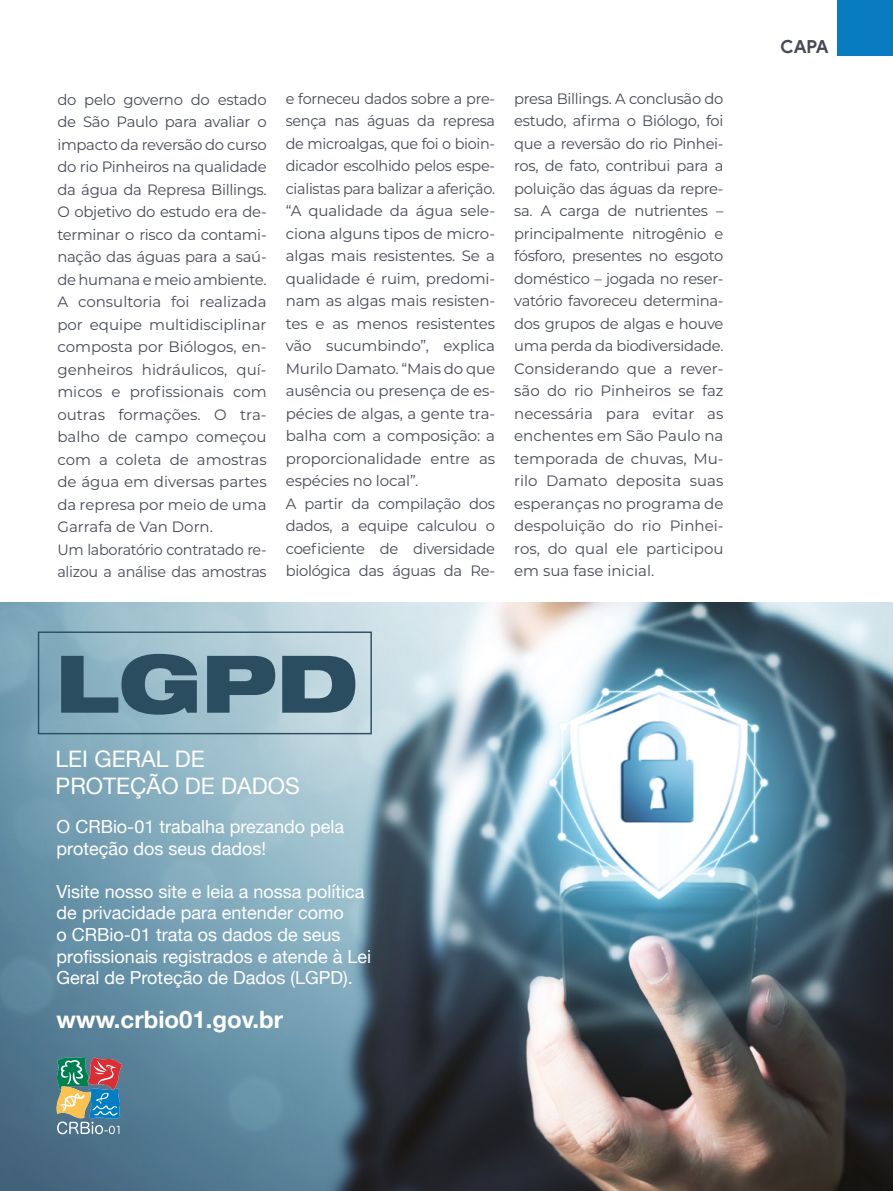
<style>
.page{position:relative;width:893px;height:1191px;background:#fff}
.page>*{position:absolute;margin:0;border:0;box-sizing:border-box;transform-origin:0 0}
.t1{font:900 expanded 79.5px "Helvetica Neue LT";color:#2a4d60}
.t2{font:700 24px "Helvetica Neue";color:#fff}
.t3{font:22.8px/27.3px "Helvetica Neue";color:#fff}
.t4{font:18px/21.6px "Helvetica Neue";color:#fff}
.t5{font:700 18px "Product Sans";color:#454a56}
.t6{font:15px/22.5px "Montserrat";letter-spacing:-.01em;color:#454a56}
.t7{font:15px/22.5px "Montserrat";letter-spacing:-.01em;color:#454a56;scale:.96 1}
</style>
<div class="page">
<img style="left:0;top:603px;width:893px;height:588px">
<div style="left:38px;top:631px;width:334px;height:103px;border:1px solid #2a4d60"></div>
<svg style="left:57px;top:1056px;width:65px;height:78px;background:#7c8c89"></svg>
<div style="left:838px;top:0;width:55px;height:55px;background:#087bc0"></div>
<p class="t6" style="left:57px;top:87px;width:211px">do pelo governo do estado de São Paulo para avaliar o impacto da reversão do curso do rio Pinheiros na qualidade da água da Represa Billings.<br>O objetivo do estudo era de&shy;terminar o risco da contami&shy;nação das águas para a saú&shy;de humana e meio ambiente.<br>A consultoria foi realizada por equipe multidisciplinar composta por Biólogos, en&shy;genheiros hidráulicos, quí&shy;micos e profissionais com outras formações. O tra&shy;balho de campo começou com a coleta de amostras de água em diversas partes da represa por meio de uma<br>Garrafa de Van Dorn.<br>Um laboratório contratado re&shy;alizou a análise das amostras</p>
<p class="t7" style="left:286px;top:86px;width:219px">e forneceu dados sobre a pre&shy;sença nas águas da represa de microalgas, que foi o bioin&shy;dicador escolhido pelos espe&shy;cialistas para balizar a aferição. “A qualidade da água sele&shy;ciona alguns tipos de micro&shy;algas mais resistentes. Se a qualidade é ruim, predomi&shy;nam as algas mais resisten&shy;tes e as menos resistentes vão sucumbindo”, explica<br>Murilo Damato. “Mais do que ausência ou presença de es&shy;pécies de algas, a gente tra&shy;balha com a composição: a proporcionalidade entre as espécies no local”.<br>A partir da compilação dos dados, a equipe calculou o coeficiente de diversidade biológica das águas da Re-</p>
<p class="t6" style="left:514px;top:86px;width:211px;text-align:justify">presa Billings. A conclusão do estudo, afirma o Biólogo, foi que a reversão do rio Pinhei&shy;ros, de fato, contribui para a poluição das águas da repre&shy;sa. A carga de nutrientes – principalmente nitrogênio e fósforo, presentes no esgoto doméstico – jogada no reser&shy;vatório favoreceu determina&shy;dos grupos de algas e houve uma perda da biodiversidade.<br>Considerando que a rever&shy;são do rio Pinheiros se faz necessária para evitar as enchentes em São Paulo na temporada de chuvas, Mu&shy;rilo Damato deposita suas esperanças no programa de despoluição do rio Pinhei&shy;ros, do qual ele participou em sua fase inicial.</p>
<h1 class="t1" style="left:56px;top:632px;width:304px">LGPD</h1>
<h3 class="t3" style="left:56px;top:746px;width:246px">LEI GERAL DE<br>PROTEÇÃO DE DADOS</h3>
<p class="t4" style="left:57px;top:816px;width:289px">O CRBio-01 trabalha prezando pela proteção dos seus dados!</p>
<p class="t4" style="left:57px;top:881px;width:316px">Visite nosso site e leia a nossa política de privacidade para entender como<br>o CRBio-01 trata os dados de seus profissionais registrados e atende à Lei Geral de Proteção de Dados (LGPD).</p>
<h2 class="t2" style="left:57px;top:1000px;width:228px">www.crbio01.gov.br</h2>
<p class="t5" style="left:780px;top:36px;width:50px">CAPA</p>
</div>
